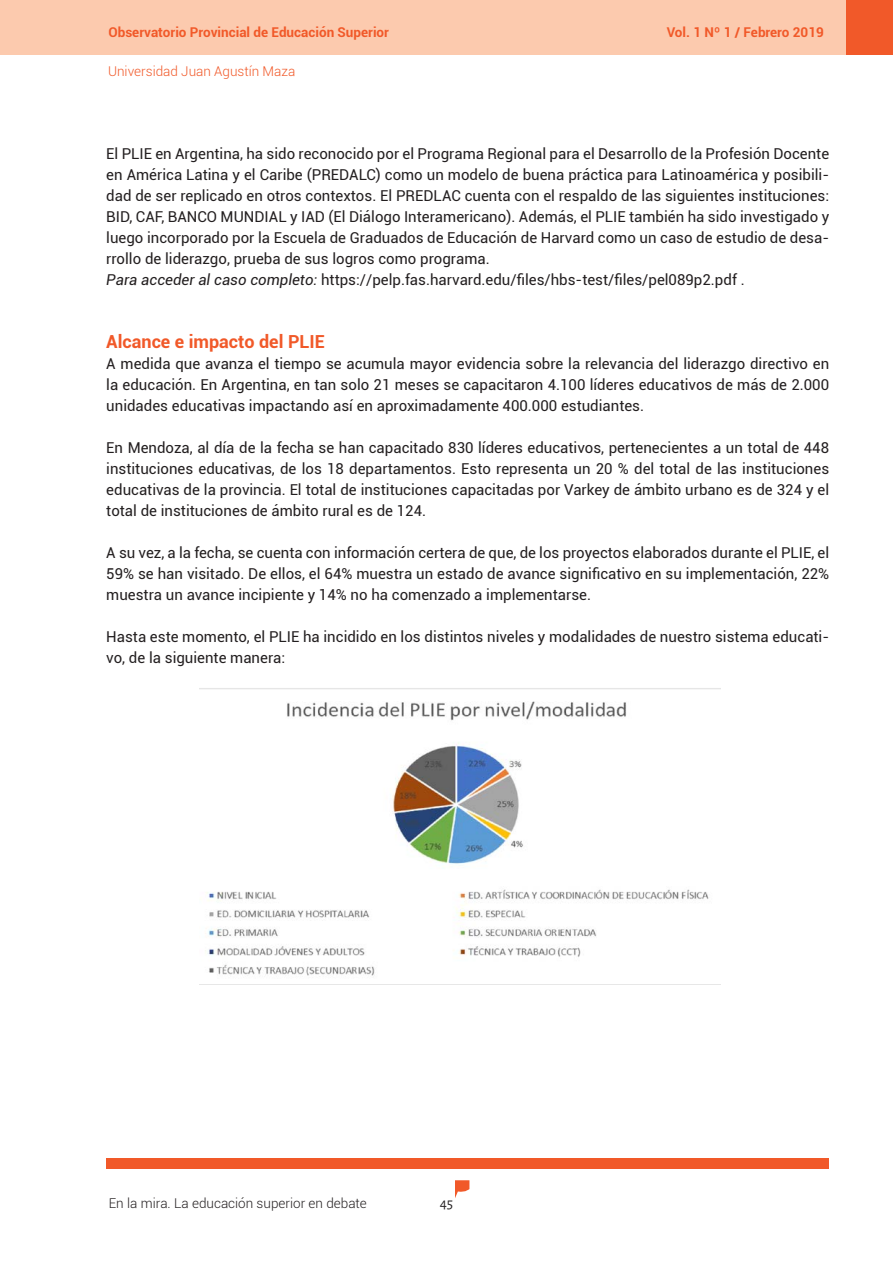
<style>
.page{position:relative;width:893px;height:1263px;background:#fff}
.page>*{position:absolute;margin:0;border:0;box-sizing:border-box;transform-origin:0 0}
.Título_Txt{font:700 18px "Roboto";color:#f15929}
.Txt_base{font:15px/21px "Roboto";color:#231f20;text-align:justify}
.t1{font:15px "Alegreya Sans";color:#231f20}
.t2{font:700 13.5px "Roboto";color:#f15929}
.t3{font:300 13.5px "Roboto";color:#231f20}
.t4{font:300 13.5px "Roboto";color:#f15929}
.s1{font-style:italic}
</style>
<div class="page">
<svg style="left:455px;top:1180px;width:14px;height:18px"></svg>
<div style="left:0;top:0;width:846px;height:54px;background:#fccaae"></div>
<div style="left:106px;top:1158px;width:723px;height:10px;background:#f15929"></div>
<div style="left:846px;top:0;width:47px;height:54px;background:#f15929"></div>
<img style="left:200px;top:688px;width:521px;height:288px">
<p class="t2" style="left:108px;top:23px;width:282px">Observatorio Provincial de Educación Superior</p>
<p class="t2" style="left:667px;top:23px;width:159px">Vol. 1 Nº 1 / Febrero 2019</p>
<p class="t4" style="left:108px;top:61px;width:189px">Universidad Juan Agustín Maza</p>
<p class="Txt_base" style="left:106px;top:143px;width:724px">El PLIE en Argentina, ha sido reconocido por el Programa Regional para el Desarrollo de la Profesión Docente en América Latina y el Caribe (PREDALC) como un modelo de buena práctica para Latinoamérica y posibili&shy;dad de ser replicado en otros contextos. El PREDLAC cuenta con el respaldo de las siguientes instituciones:<br>BID, CAF, BANCO MUNDIAL y IAD (El Diálogo Interamericano). Además, el PLIE también ha sido investigado y luego incorporado por la Escuela de Graduados de Educación de Harvard como un caso de estudio de desa&shy;rrollo de liderazgo, prueba de sus logros como programa.</p>
<p class="Txt_base" style="left:106px;top:269px;width:640px"><span class="s1">Para acceder al caso completo:</span> https://pelp.fas.harvard.edu/files/hbs-test/files/pel089p2.pdf .</p>
<p class="Título_Txt" style="left:106px;top:329px;width:220px">Alcance e impacto del PLIE</p>
<p class="Txt_base" style="left:106px;top:353px;width:724px">A medida que avanza el tiempo se acumula mayor evidencia sobre la relevancia del liderazgo directivo en la educación. En Argentina, en tan solo 21 meses se capacitaron 4.100 líderes educativos de más de 2.000 unidades educativas impactando así en aproximadamente 400.000 estudiantes.</p>
<p class="Txt_base" style="left:106px;top:437px;width:724px">En Mendoza, al día de la fecha se han capacitado 830 líderes educativos, pertenecientes a un total de 448 instituciones educativas, de los 18 departamentos. Esto representa un 20 % del total de las instituciones educativas de la provincia. El total de instituciones capacitadas por Varkey de ámbito urbano es de 324 y el total de instituciones de ámbito rural es de 124.</p>
<p class="Txt_base" style="left:106px;top:542px;width:724px">A su vez, a la fecha, se cuenta con información certera de que, de los proyectos elaborados durante el PLIE, el 59% se han visitado. De ellos, el 64% muestra un estado de avance significativo en su implementación, 22% muestra un avance incipiente y 14% no ha comenzado a implementarse.</p>
<p class="Txt_base" style="left:106px;top:626px;width:724px">Hasta este momento, el PLIE ha incidido en los distintos niveles y modalidades de nuestro sistema educati&shy;vo, de la siguiente manera:</p>
<p class="t3" style="left:109px;top:1194px;width:260px">En la mira. La educación superior en debate</p>
<p class="t1" style="left:440px;top:1193px;width:15px">45</p>
</div>
